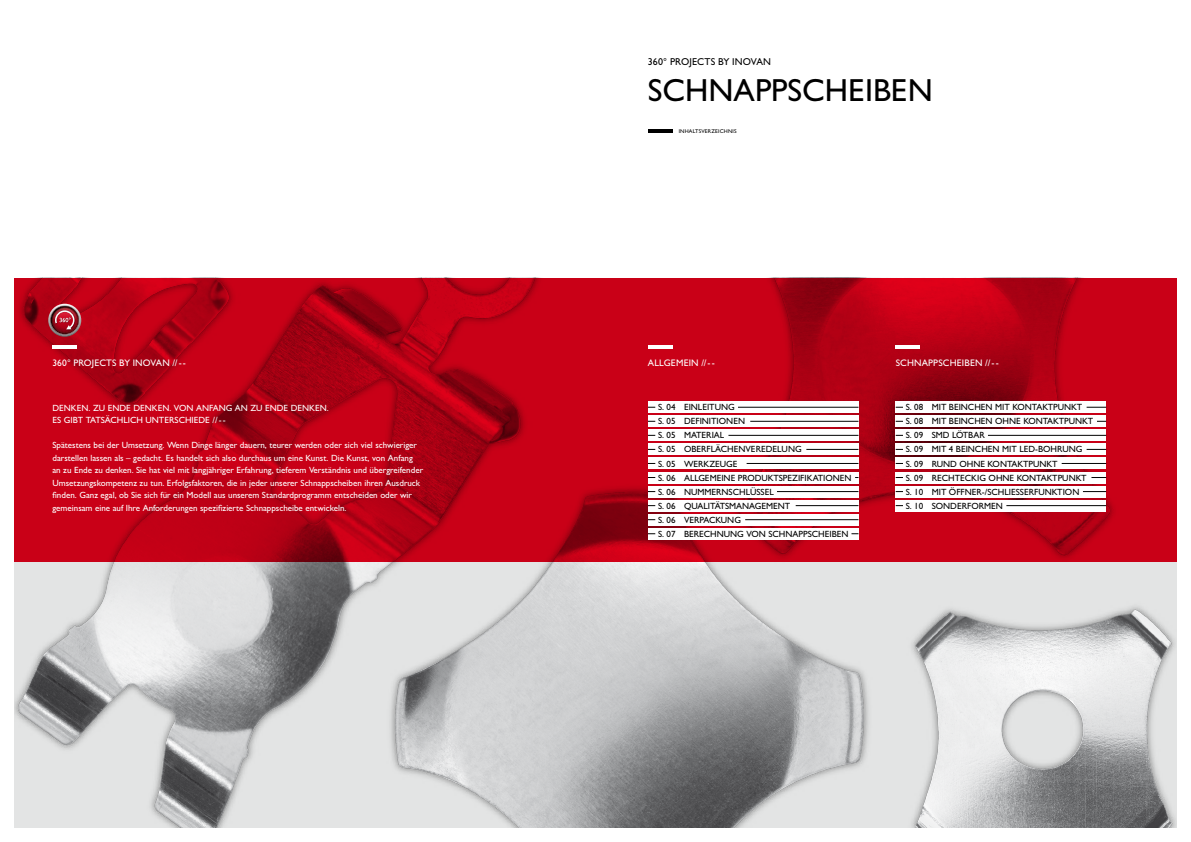
<style>
.page{position:relative;width:1191px;height:842px;background:#fff}
.page>*{position:absolute;margin:0;border:0;box-sizing:border-box;transform-origin:0 0}
.t1{font:500 32px "Gill Sans MT Pro";color:#000}
.t2{font:500 10px "Gill Sans MT Pro";letter-spacing:.01em;color:#000}
.t3{font:500 9.5px "Gill Sans MT Pro";letter-spacing:.015em;color:#fff}
.t4{font:500 9px/12.5px "Gill Sans MT Pro";color:#fff}
.t5{font:500 9px "Gill Sans MT Pro";color:#000}
.t6{font:500 5.5px "Gill Sans MT Pro";letter-spacing:.035em;color:#000}
</style>
<div class="page">
<img style="left:14px;top:561px;width:1162px;height:267px">
<svg style="left:14px;top:278px;width:1162px;height:283px;fill:#c90017"></svg>
<svg style="left:48px;top:304px;width:33px;height:33px"></svg>
<hr style="left:648px;top:345px;width:24px;height:4px;background:#fff">
<hr style="left:895px;top:345px;width:25px;height:4px;background:#fff">
<hr style="left:52px;top:345px;width:25px;height:4px;background:#fff">
<div style="left:648px;top:402px;width:210px;height:11px;background:#fff"></div>
<hr style="left:738px;top:407px;width:120px;height:1px;background:#000">
<hr style="left:648px;top:129px;width:24px;height:4px;background:#000">
<div style="left:895px;top:402px;width:211px;height:11px;background:#fff"></div>
<svg style="left:1086px;top:407px;width:20px;height:1px"></svg>
<div style="left:648px;top:528px;width:210px;height:11px;background:#fff"></div>
<div style="left:648px;top:514px;width:210px;height:11px;background:#fff"></div>
<hr style="left:745px;top:519px;width:113px;height:1px;background:#000">
<div style="left:648px;top:500px;width:210px;height:11px;background:#fff"></div>
<hr style="left:795px;top:505px;width:63px;height:1px;background:#000">
<div style="left:648px;top:486px;width:210px;height:11px;background:#fff"></div>
<hr style="left:777px;top:491px;width:81px;height:1px;background:#000">
<div style="left:648px;top:472px;width:210px;height:11px;background:#fff"></div>
<div style="left:648px;top:458px;width:210px;height:11px;background:#fff"></div>
<hr style="left:746px;top:463px;width:112px;height:1px;background:#000">
<div style="left:648px;top:444px;width:210px;height:11px;background:#fff"></div>
<hr style="left:806px;top:449px;width:52px;height:1px;background:#000">
<div style="left:648px;top:430px;width:210px;height:11px;background:#fff"></div>
<hr style="left:728px;top:435px;width:130px;height:1px;background:#000">
<div style="left:648px;top:416px;width:210px;height:11px;background:#fff"></div>
<hr style="left:750px;top:421px;width:108px;height:1px;background:#000">
<div style="left:895px;top:500px;width:211px;height:11px;background:#fff"></div>
<hr style="left:1006px;top:505px;width:100px;height:1px;background:#000">
<div style="left:895px;top:486px;width:211px;height:11px;background:#fff"></div>
<svg style="left:1083px;top:491px;width:23px;height:1px"></svg>
<div style="left:895px;top:472px;width:211px;height:11px;background:#fff"></div>
<svg style="left:1091px;top:477px;width:15px;height:1px"></svg>
<div style="left:895px;top:458px;width:211px;height:11px;background:#fff"></div>
<hr style="left:1061px;top:463px;width:45px;height:1px;background:#000">
<div style="left:895px;top:444px;width:211px;height:11px;background:#fff"></div>
<svg style="left:1086px;top:449px;width:20px;height:1px"></svg>
<div style="left:895px;top:430px;width:211px;height:11px;background:#fff"></div>
<hr style="left:988px;top:435px;width:118px;height:1px;background:#000">
<div style="left:895px;top:416px;width:211px;height:11px;background:#fff"></div>
<p class="t3" style="left:52px;top:357px;width:135px">360° PROJECTS BY INOVAN //--</p>
<p class="t4" style="left:52px;top:401px;width:278px">DENKEN. ZU ENDE DENKEN. VON ANFANG AN ZU ENDE DENKEN.<br>ES GIBT TATSÄCHLICH UNTERSCHIEDE //--</p>
<p class="t4" style="left:52px;top:439px;width:372px">Spätestens bei der Umsetzung. Wenn Dinge länger dauern, teurer werden oder sich viel schwieriger darstellen lassen als – gedacht. Es handelt sich also durchaus um eine Kunst. Die Kunst, von Anfang an zu Ende zu denken. Sie hat viel mit langjähriger Erfahrung, tieferem Verständnis und übergreifender Umsetzungskompetenz zu tun. Erfolgsfaktoren, die in jeder unserer Schnappscheiben ihren Ausdruck finden. Ganz egal, ob Sie sich für ein Modell aus unserem Standardprogramm entscheiden oder wir gemeinsam eine auf Ihre Anforderungen spezifizierte Schnappscheibe entwickeln.</p>
<p class="t2" style="left:648px;top:56px;width:125px">360° PROJECTS BY INOVAN</p>
<h1 class="t1" style="left:648px;top:72px;width:286px">SCHNAPPSCHEIBEN</h1>
<p class="t6" style="left:678px;top:128px;width:60px">INHALTSVERZEICHNIS</p>
<p class="t3" style="left:648px;top:357px;width:68px">ALLGEMEIN //--</p>
<p class="t3" style="left:895px;top:357px;width:105px">SCHNAPPSCHEIBEN //--</p>
<p class="t5" style="left:658px;top:402px;width:78px">S. 04 EINLEITUNG</p>
<p class="t5" style="left:905px;top:402px;width:178px">S. 08 MIT BEINCHEN MIT KONTAKTPUNKT</p>
<p class="t5" style="left:658px;top:416px;width:89px">S. 05 DEFINITIONEN</p>
<p class="t5" style="left:905px;top:416px;width:189px">S. 08 MIT BEINCHEN OHNE KONTAKTPUNKT</p>
<p class="t5" style="left:658px;top:430px;width:68px">S. 05 MATERIAL</p>
<p class="t5" style="left:905px;top:430px;width:81px">S. 09 SMD LÖTBAR</p>
<p class="t5" style="left:658px;top:444px;width:145px">S. 05 OBERFLÄCHENVEREDELUNG</p>
<p class="t5" style="left:905px;top:444px;width:178px">S. 09 MIT 4 BEINCHEN MIT LED-BOHRUNG</p>
<p class="t5" style="left:658px;top:458px;width:81px">S. 05 WERKZEUGE</p>
<p class="t5" style="left:905px;top:458px;width:153px">S. 09 RUND OHNE KONTAKTPUNKT</p>
<p class="t5" style="left:658px;top:472px;width:195px">S. 06 ALLGEMEINE PRODUKTSPEZIFIKATIONEN</p>
<p class="t5" style="left:905px;top:472px;width:182px">S. 09 RECHTECKIG OHNE KONTAKTPUNKT</p>
<p class="t5" style="left:658px;top:486px;width:117px">S. 06 NUMMERNSCHLÜSSEL</p>
<p class="t5" style="left:905px;top:486px;width:175px">S. 10 MIT ÖFFNER-/SCHLIESSERFUNKTION</p>
<p class="t5" style="left:658px;top:500px;width:134px">S. 06 QUALITÄTSMANAGEMENT</p>
<p class="t5" style="left:905px;top:500px;width:99px">S. 10 SONDERFORMEN</p>
<p class="t5" style="left:658px;top:514px;width:84px">S. 06 VERPACKUNG</p>
<p class="t5" style="left:658px;top:528px;width:192px">S. 07 BERECHNUNG VON SCHNAPPSCHEIBEN</p>
</div>
